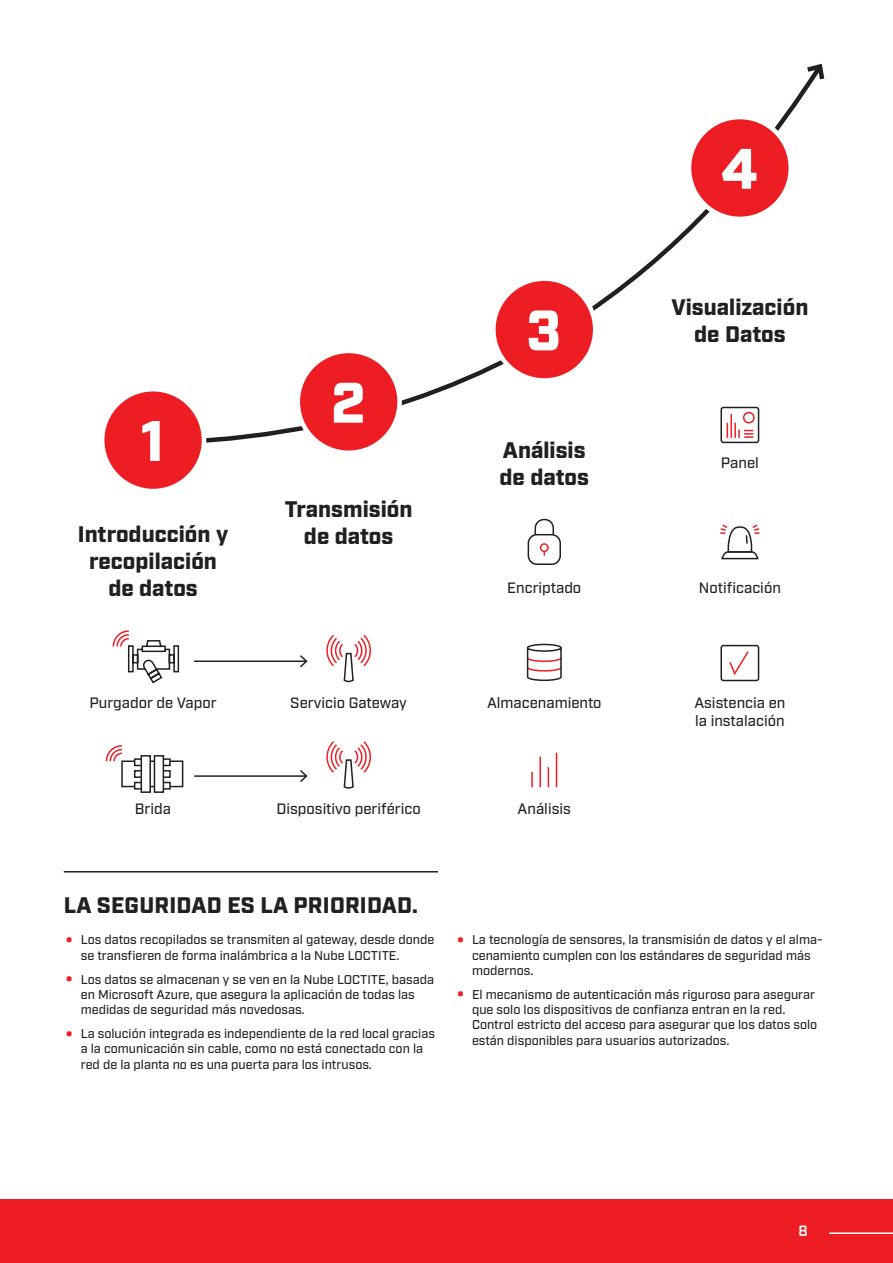
<style>
.page{position:relative;width:893px;height:1263px;background:#fff}
.page>*{position:absolute;margin:0;border:0;box-sizing:border-box;transform-origin:0 0}
.t1{font:900 57px "Industry";color:#fff}
.t2{font:900 22.5px/27px "Industry";color:#231f20;text-align:center}
.t3{font:500 15px/18px "Industry";color:#231f20}
.t4{font:600 15px "Industry";color:#fff}
.t5{font:500 12.75px/15.3px "Industry";color:#231f20}
.s1{font-size:25.5px;color:#ee1d23}
</style>
<div class="page">
<div style="left:0;top:1199px;width:893px;height:64px;background:#ee1d23"></div>
<hr style="left:829px;top:1232px;width:64px;height:2px;background:#fff">
<svg style="left:206px;top:84px;width:605px;height:360px"></svg>
<svg style="left:805px;top:63px;width:20px;height:21px"></svg>
<div style="left:326px;top:628px;width:45px;height:45px;border:1px solid #ee1d23;border-radius:50%"></div>
<div style="left:535px;top:519px;width:19px;height:31px;border:2px solid #231f20;border-radius:9px"></div>
<div style="left:528px;top:535px;width:32px;height:29px;background:#fff;border-radius:9px"></div>
<div style="left:540px;top:543px;width:9px;height:9px;border:2px solid #ee1d23;border-radius:50%"></div>
<div style="left:528px;top:534px;width:33px;height:31px;border:2px solid #231f20;border-radius:9px"></div>
<svg style="left:526px;top:647px;width:36px;height:35px"></svg>
<div style="left:528px;top:644px;width:33px;height:7px;background:#fff;border-radius:50%"></div>
<div style="left:527px;top:644px;width:35px;height:8px;border:2px solid #231f20;border-radius:50%"></div>
<div style="left:720px;top:407px;width:39px;height:36px;border:2px solid #231f20;border-radius:2px"></div>
<div style="left:743px;top:412px;width:12px;height:11px;border:2px solid #ee1d23;border-radius:50%"></div>
<svg style="left:727px;top:423px;width:1px;height:15px"></svg>
<hr style="left:730px;top:414px;width:2px;height:24px;background:#ee1d23">
<svg style="left:734px;top:423px;width:19px;height:15px"></svg>
<div style="left:720px;top:645px;width:39px;height:36px;border:2px solid #231f20;border-radius:2px"></div>
<svg style="left:729px;top:651px;width:20px;height:24px"></svg>
<svg style="left:720px;top:524px;width:40px;height:36px"></svg>
<hr style="left:556px;top:753px;width:1px;height:34px;background:#ee1d23">
<svg style="left:548px;top:767px;width:1px;height:20px"></svg>
<hr style="left:539px;top:756px;width:2px;height:31px;background:#ee1d23">
<svg style="left:531px;top:772px;width:2px;height:15px"></svg>
<hr style="left:64px;top:871px;width:374px;height:1px;background:#231f20">
<svg style="left:112px;top:630px;width:68px;height:54px"></svg>
<svg style="left:105px;top:745px;width:17px;height:17px"></svg>
<div style="left:121px;top:760px;width:62px;height:27px;border:2px solid #231f20"></div>
<div style="left:134px;top:758px;width:11px;height:8px;border:2px solid #231f20"></div>
<div style="left:134px;top:782px;width:11px;height:8px;border:2px solid #231f20"></div>
<div style="left:134px;top:770px;width:11px;height:8px;border:2px solid #231f20"></div>
<div style="left:141px;top:756px;width:9px;height:36px;background:#fff"></div>
<div style="left:141px;top:755px;width:10px;height:38px;border:2px solid #231f20"></div>
<div style="left:160px;top:782px;width:11px;height:8px;border:2px solid #231f20"></div>
<div style="left:160px;top:758px;width:11px;height:8px;border:2px solid #231f20"></div>
<div style="left:160px;top:770px;width:11px;height:8px;border:2px solid #231f20"></div>
<div style="left:154px;top:756px;width:9px;height:36px;background:#fff"></div>
<div style="left:154px;top:755px;width:10px;height:38px;border:2px solid #231f20"></div>
<div style="left:326px;top:735px;width:45px;height:44px;border:1px solid #ee1d23;border-radius:50%"></div>
<svg style="left:328px;top:628px;width:41px;height:161px"></svg>
<hr style="left:194px;top:660px;width:112px;height:2px;background:#231f20">
<svg style="left:298px;top:655px;width:10px;height:13px"></svg>
<hr style="left:194px;top:775px;width:112px;height:2px;background:#231f20">
<svg style="left:298px;top:770px;width:10px;height:12px"></svg>
<div style="left:102px;top:389px;width:102px;height:102px;background:#ee1d23;border-radius:50%"></div>
<div style="left:100px;top:387px;width:106px;height:106px;border:4px solid #fff;border-radius:50%"></div>
<div style="left:298px;top:351px;width:102px;height:102px;background:#ee1d23;border-radius:50%"></div>
<div style="left:296px;top:349px;width:106px;height:106px;border:4px solid #fff;border-radius:50%"></div>
<div style="left:493px;top:279px;width:102px;height:101px;background:#ee1d23;border-radius:50%"></div>
<div style="left:491px;top:276px;width:106px;height:107px;border:4px solid #fff;border-radius:50%"></div>
<div style="left:689px;top:117px;width:102px;height:102px;background:#ee1d23;border-radius:50%"></div>
<div style="left:687px;top:115px;width:106px;height:106px;border:4px solid #fff;border-radius:50%"></div>
<h1 class="t1" style="left:721px;top:135px;width:38px">4</h1>
<h1 class="t1" style="left:140px;top:407px;width:26px">1</h1>
<h2 class="t2" style="left:78px;top:522px;width:152px">Introducción y recopilación de datos</h2>
<h1 class="t1" style="left:331px;top:369px;width:36px">2</h1>
<h2 class="t2" style="left:285px;top:497px;width:129px">Transmisión de datos</h2>
<h1 class="t1" style="left:526px;top:296px;width:36px">3</h1>
<h2 class="t2" style="left:500px;top:438px;width:91px;text-align:left">Análisis de datos</h2>
<p class="t3" style="left:507px;top:579px;width:76px">Encriptado</p>
<h2 class="t2" style="left:671px;top:295px;width:139px">Visualización de Datos</h2>
<p class="t3" style="left:721px;top:455px;width:39px">Panel</p>
<p class="t3" style="left:699px;top:579px;width:83px">Notificación</p>
<p class="t3" style="left:90px;top:694px;width:129px">Purgador de Vapor</p>
<p class="t3" style="left:135px;top:800px;width:38px">Brida</p>
<p class="t3" style="left:290px;top:694px;width:118px">Servicio Gateway</p>
<p class="t3" style="left:277px;top:800px;width:146px">Dispositivo periférico</p>
<p class="t3" style="left:487px;top:694px;width:116px">Almacenamiento</p>
<p class="t3" style="left:518px;top:800px;width:55px">Análisis</p>
<p class="t3" style="left:694px;top:694px;width:92px">Asistencia en la instalación</p>
<h2 class="t2" style="left:64px;top:893px;width:355px">LA SEGURIDAD ES LA PRIORIDAD.</h2>
<p class="t5" style="left:81px;top:933px;width:355px;text-indent:-17px"><span class="s1">•</span> Los datos recopilados se transmiten al gateway, desde donde se transfieren de forma inalámbrica a la Nube LOCTITE.</p>
<p class="t5" style="left:81px;top:972px;width:355px;text-indent:-17px"><span class="s1">•</span> Los datos se almacenan y se ven en la Nube LOCTITE, basada en Microsoft Azure, que asegura la aplicación de todas las medidas de seguridad más novedosas.</p>
<p class="t5" style="left:81px;top:1026px;width:356px;text-indent:-17px"><span class="s1">•</span> La solución integrada es independiente de la red local gracias a la comunicación sin cable, como no está conectado con la red de la planta no es una puerta para los intrusos.</p>
<p class="t5" style="left:472px;top:933px;width:352px;text-indent:-17px"><span class="s1">•</span> La tecnología de sensores, la transmisión de datos y el alma&shy;cenamiento cumplen con los estándares de seguridad más modernos.</p>
<p class="t5" style="left:472px;top:987px;width:347px;text-indent:-17px"><span class="s1">•</span> El mecanismo de autenticación más riguroso para asegurar que solo los dispositivos de confianza entran en la red.<br>Control estricto del acceso para asegurar que los datos solo están disponibles para usuarios autorizados.</p>
<p class="t4" style="left:799px;top:1222px;width:11px">8</p>
</div>
